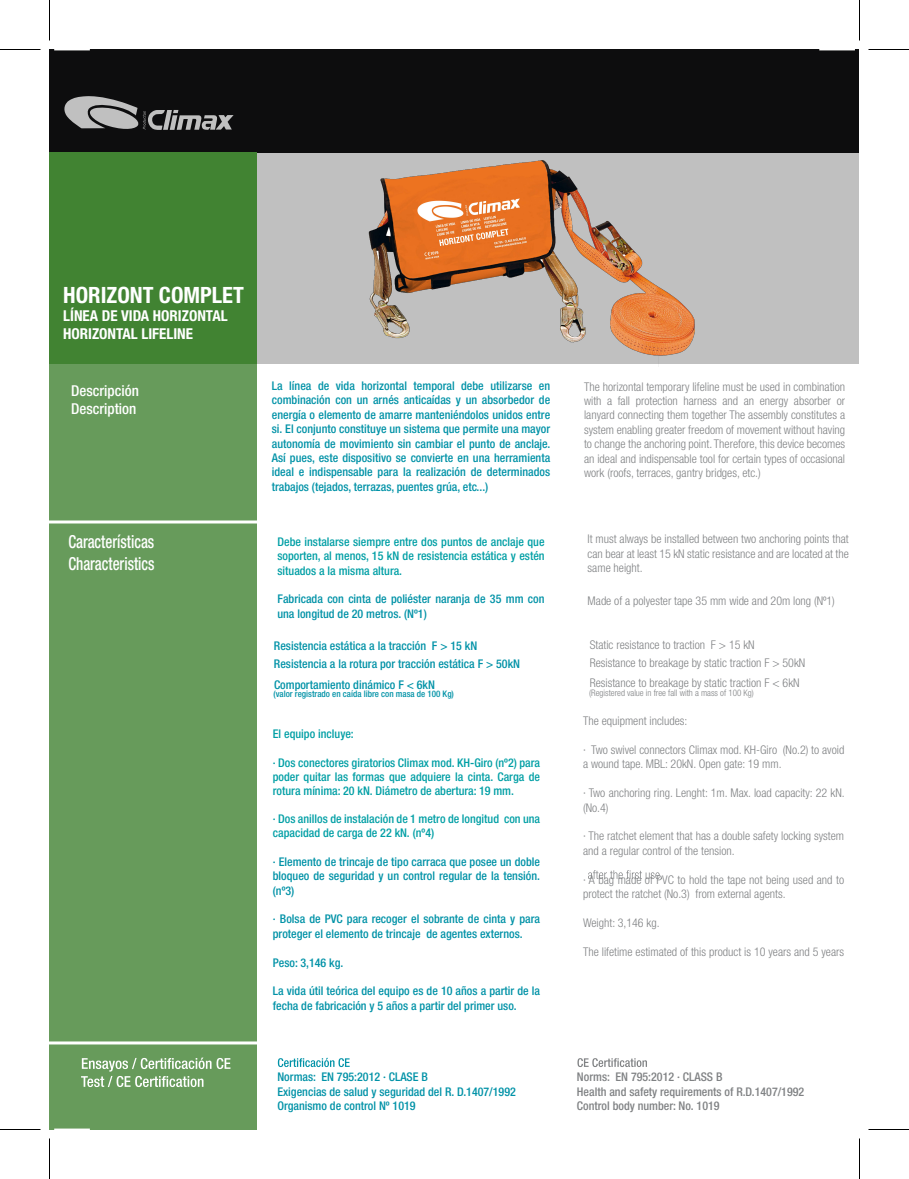
<style>
.page{position:relative;width:909px;height:1179px;background:#fff}
.page>*{position:absolute;margin:0;border:0;box-sizing:border-box;transform-origin:0 0}
.t1{font:700 condensed 22.5px "Helvetica Neue LT Std";color:#fff}
.t2{font:500 condensed 18px/21.5px "Helvetica Neue LT Std";color:#fff;scale:.84 1}
.t3{font:700 condensed 15px/18px "Helvetica Neue LT Std";color:#fff}
.t4{font:500 condensed 15px/18px "Helvetica Neue LT Std";color:#fff}
.t5{font:300 condensed 12px/14.4px "Helvetica Neue LT Std";color:#808284}
.t6{font:500 condensed 12px/14.4px "Helvetica Neue LT Std";color:#0092a7}
.t7{font:500 condensed 12px/14.4px "Helvetica Neue LT Std";color:#009fa5;text-align:justify}
.t8{font:500 condensed 12px/14.4px "Helvetica Neue LT Std";color:#808284}
.t9{font:500 condensed 9px "Helvetica Neue LT Std";color:#0092a7}
.t10{font:300 condensed 9px "Helvetica Neue LT Std";color:#808284}
</style>
<div class="page">
<div style="left:50px;top:50px;width:810px;height:103px;background:#0d0d0e"></div>
<div style="left:50px;top:152px;width:207px;height:212px;background:#418332"></div>
<div style="left:50px;top:363px;width:207px;height:767px;background:#679b5b"></div>
<svg style="left:50px;top:520px;width:207px;height:4px"></svg>
<div style="left:257px;top:153px;width:602px;height:211px;background:#c0c0c0"></div>
<svg style="left:81px;top:1058px;width:149px;height:29px"></svg>
<hr style="left:50px;top:1041px;width:219px;height:3px;background:#fff">
<svg style="left:278px;top:1058px;width:72px;height:9px"></svg>
<svg style="left:577px;top:1058px;width:70px;height:9px"></svg>
<svg style="left:588px;top:870px;width:74px;height:9px"></svg>
<svg style="left:64px;top:96px;width:170px;height:34px"></svg>
<hr style="left:54px;top:1129px;width:36px;height:1px;background:#fff">
<hr style="left:0;top:49px;width:40px;height:1px;background:#000">
<hr style="left:868px;top:49px;width:41px;height:1px;background:#000">
<hr style="left:0;top:1129px;width:40px;height:1px;background:#000">
<hr style="left:868px;top:1129px;width:41px;height:1px;background:#000">
<hr style="left:49px;top:0;width:1px;height:40px;background:#000">
<hr style="left:49px;top:1138px;width:1px;height:41px;background:#000">
<hr style="left:859px;top:0;width:1px;height:40px;background:#000">
<hr style="left:859px;top:1138px;width:1px;height:41px;background:#000">
<img style="left:368px;top:160px;width:327px;height:196px">
<h1 class="t1" style="left:63px;top:282px;width:182px">HORIZONT COMPLET</h1>
<p class="t3" style="left:63px;top:307px;width:166px">LÍNEA DE VIDA HORIZONTAL<br>HORIZONTAL LIFELINE</p>
<p class="t4" style="left:71px;top:381px;width:69px">Descripción<br>Description</p>
<h2 class="t2" style="left:68px;top:531px;width:104px">Características<br>Characteristics</h2>
<p class="t6" style="left:272px;top:378px;width:280px;text-align:justify">La línea de vida horizontal temporal debe utilizarse en combinación con un arnés anticaídas y un absorbedor de energía o elemento de amarre manteniéndolos unidos entre si. El conjunto constituye un sistema que permite una mayor autonomía de movimiento sin cambiar el punto de anclaje.<br>Así pues, este dispositivo se convierte en una herramienta ideal e indispensable para la realización de determinados trabajos (tejados, terrazas, puentes grúa, etc...)</p>
<p class="t7" style="left:277px;top:534px;width:269px">Debe instalarse siempre entre dos puntos de anclaje que soporten, al menos, 15 kN de resistencia estática y estén situados a la misma altura.</p>
<p class="t6" style="left:277px;top:592px;width:269px">Fabricada con cinta de poliéster naranja de 35 mm con una longitud de 20 metros. (Nº1)</p>
<p class="t6" style="left:274px;top:636px;width:248px;line-height:18.3px">Resistencia estática a la tracción F &gt; 15 kN<br>Resistencia a la rotura por tracción estática F &gt; 50kN</p>
<p class="t6" style="left:274px;top:677px;width:163px">Comportamiento dinámico F &lt; 6kN</p>
<p class="t9" style="left:273px;top:689px;width:182px">(valor registrado en caída libre con masa de 100 Kg)</p>
<p class="t7" style="left:273px;top:726px;width:82px">El equipo incluye:</p>
<p class="t7" style="left:273px;top:755px;width:269px">· Dos conectores giratorios Climax mod. KH-Giro (nº2) para poder quitar las formas que adquiere la cinta. Carga de rotura mínima: 20 kN. Diámetro de abertura: 19 mm.</p>
<p class="t7" style="left:273px;top:811px;width:269px">· Dos anillos de instalación de 1 metro de longitud con una capacidad de carga de 22 kN. (nº4)</p>
<p class="t6" style="left:273px;top:854px;width:269px;text-align:justify">· Elemento de trincaje de tipo carraca que posee un doble bloqueo de seguridad y un control regular de la tensión. (nº3)</p>
<p class="t6" style="left:273px;top:912px;width:269px">· Bolsa de PVC para recoger el sobrante de cinta y para proteger el elemento de trincaje de agentes externos.</p>
<p class="t6" style="left:273px;top:955px;width:72px">Peso: 3,146 kg.</p>
<p class="t6" style="left:273px;top:984px;width:269px">La vida útil teórica del equipo es de 10 años a partir de la fecha de fabricación y 5 años a partir del primer uso.</p>
<p class="t5" style="left:584px;top:379px;width:263px;text-align:justify">The horizontal temporary lifeline must be used in combination with a fall protection harness and an energy absorber or lanyard connecting them together The assembly constitutes a system enabling greater freedom of movement without having to change the anchoring point. Therefore, this device becomes an ideal and indispensable tool for certain types of occasional work (roofs, terraces, gantry bridges, etc.)</p>
<p class="t5" style="left:588px;top:532px;width:263px;text-align:justify">It must always be installed between two anchoring points that can bear at least 15 kN static resistance and are located at the same height.</p>
<p class="t5" style="left:588px;top:594px;width:249px">Made of a polyester tape 35 mm wide and 20m long (Nº1)</p>
<p class="t5" style="left:590px;top:635px;width:217px;line-height:18.3px">Static resistance to traction F &gt; 15 kN<br>Resistance to breakage by static traction F &gt; 50kN</p>
<p class="t5" style="left:590px;top:676px;width:211px">Resistance to breakage by static traction F &lt; 6kN</p>
<p class="t10" style="left:589px;top:688px;width:166px">(Registered value in free fall with a mass of 100 Kg)</p>
<p class="t5" style="left:583px;top:714px;width:106px">The equipment includes:</p>
<p class="t5" style="left:583px;top:742px;width:263px">· Two swivel connectors Climax mod. KH-Giro (No.2) to avoid a wound tape. MBL: 20kN. Open gate: 19 mm.</p>
<p class="t5" style="left:583px;top:786px;width:263px">· Two anchoring ring. Lenght: 1m. Max. load capacity: 22 kN. (No.4)</p>
<p class="t5" style="left:583px;top:829px;width:263px">· The ratchet element that has a double safety locking system and a regular control of the tension.</p>
<p class="t5" style="left:583px;top:872px;width:263px">· A bag made of PVC to hold the tape not being used and to protect the ratchet (No.3) from external agents.</p>
<p class="t5" style="left:583px;top:915px;width:78px">Weight: 3,146 kg.</p>
<p class="t5" style="left:583px;top:944px;width:263px">The lifetime estimated of this product is 10 years and 5 years</p>
<p class="t6" style="left:277px;top:1070px;width:240px">Normas: EN 795:2012 · CLASE B<br>Exigencias de salud y seguridad del R. D.1407/1992<br>Organismo de control Nº 1019</p>
<p class="t8" style="left:577px;top:1070px;width:229px">Norms: EN 795:2012 · CLASS B<br>Health and safety requirements of R.D.1407/1992<br>Control body number: No. 1019</p>
</div>
